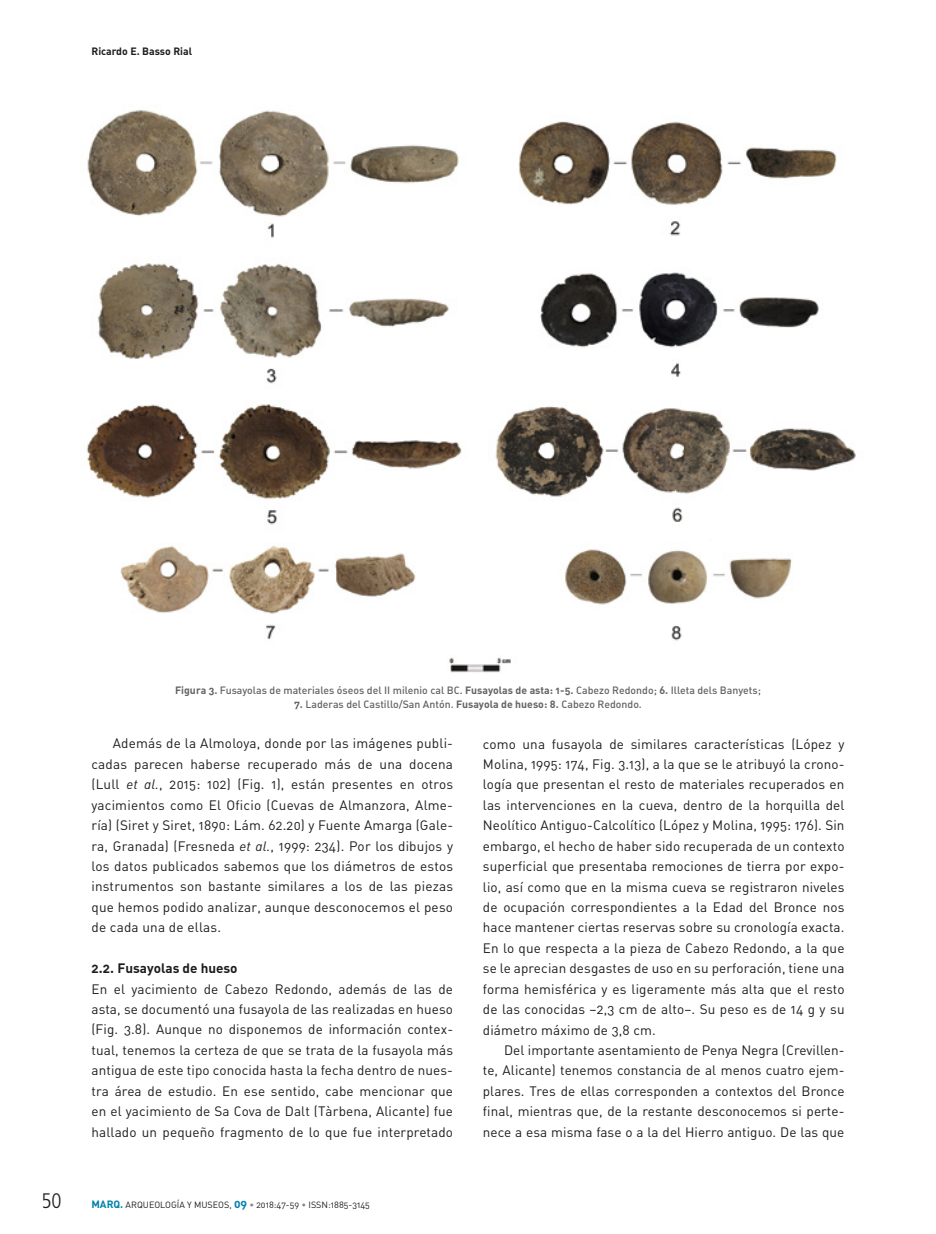
<style>
.page{position:relative;width:936px;height:1234px;background:#fff}
.page>*{position:absolute;margin:0;border:0;box-sizing:border-box;transform-origin:0 0}
.t1{font:300 condensed 21px "Frutiger LT Std";color:#1d1d1b}
.t2{font:13.5px/20.4px "DIN Regular Alternate";letter-spacing:.01em;color:#1d1d1b;text-align:justify}
.t3{font:13.5px "DIN Bold Alternate";color:#1d1d1b}
.t4{font:10.5px "DIN Medium Alternate";color:#646363}
.t5{font:10.5px "DIN Bold Alternate";color:#1d1d1b}
.t6{font:9px "DIN Regular Alternate";color:#1d1d1b}
.s1{font-family:"DIN Bold Alternate"}
.s2{font-family:"DIN Regular Italic Alt"}
.s3{font-family:"DIN Bold Alternate";font-size:10.5px;color:#0081ad}
.s4{font-family:"DIN Bold Alternate";font-size:12px;color:#0081ad}
.s5{color:#878787}
</style>
<div class="page">
<img style="left:86px;top:109px;width:770px;height:564px">
<p class="t5" style="left:91px;top:44px;width:102px">Ricardo E. Basso Rial</p>
<p class="t4" style="left:175px;top:683px;width:587px"><span class="s1">Figura 3.</span> Fusayolas de materiales óseos del II milenio cal BC. <span class="s1">Fusayolas de asta: 1-5.</span> Cabezo Redondo; <span class="s1">6.</span> Illeta dels Banyets;</p>
<p class="t4" style="left:294px;top:697px;width:349px"><span class="s1">7.</span> Laderas del Castillo/San Antón. <span class="s1">Fusayola de hueso: 8.</span> Cabezo Redondo.</p>
<p class="t2" style="left:91px;top:732px;width:363px;text-indent:21px">Además de la Almoloya, donde por las imágenes publi&shy;cadas parecen haberse recuperado más de una docena (Lull <span class="s2">et al.</span>, 2015: 102) (Fig. 1), están presentes en otros yacimientos como El Oficio (Cuevas de Almanzora, Alme&shy;ría) (Siret y Siret, 1890: Lám. 62.20) y Fuente Amarga (Gale&shy;ra, Granada) (Fresneda <span class="s2">et al.</span>, 1999: 234). Por los dibujos y los datos publicados sabemos que los diámetros de estos instrumentos son bastante similares a los de las piezas que hemos podido analizar, aunque desconocemos el peso de cada una de ellas.</p>
<p class="t3" style="left:91px;top:959px;width:148px">2.2. Fusayolas de hueso</p>
<p class="t2" style="left:91px;top:977px;width:363px">En el yacimiento de Cabezo Redondo, además de las de asta, se documentó una fusayola de las realizadas en hueso (Fig. 3.8). Aunque no disponemos de información contex&shy;tual, tenemos la certeza de que se trata de la fusayola más antigua de este tipo conocida hasta la fecha dentro de nues&shy;tra área de estudio. En ese sentido, cabe mencionar que en el yacimiento de Sa Cova de Dalt (Tàrbena, Alicante) fue hallado un pequeño fragmento de lo que fue interpretado</p>
<h1 class="t1" style="left:41px;top:1188px;width:22px">50</h1>
<p class="t6" style="left:91px;top:1198px;width:280px"><span class="s3">MARQ.</span> ARQUEOLOGÍA Y MUSEOS, <span class="s4">09</span> <span class="s5">•</span> 2018:47-59 <span class="s5">•</span> ISSN:1885-3145</p>
<p class="t2" style="left:483px;top:732px;width:363px">como una fusayola de similares características (López y Molina, 1995: 174, Fig. 3.13), a la que se le atribuyó la crono&shy;logía que presentan el resto de materiales recuperados en las intervenciones en la cueva, dentro de la horquilla del Neolítico Antiguo-Calcolítico (López y Molina, 1995: 176). Sin embargo, el hecho de haber sido recuperada de un contexto superficial que presentaba remociones de tierra por expo&shy;lio, así como que en la misma cueva se registraron niveles de ocupación correspondientes a la Edad del Bronce nos hace mantener ciertas reservas sobre su cronología exacta.<br>En lo que respecta a la pieza de Cabezo Redondo, a la que se le aprecian desgastes de uso en su perforación, tiene una forma hemisférica y es ligeramente más alta que el resto de las conocidas –2,3 cm de alto–. Su peso es de 14 g y su diámetro máximo de 3,8 cm.</p>
<p class="t2" style="left:483px;top:1039px;width:363px;text-indent:21px">Del importante asentamiento de Penya Negra (Crevillen&shy;te, Alicante) tenemos constancia de al menos cuatro ejem&shy;plares. Tres de ellas corresponden a contextos del Bronce final, mientras que, de la restante desconocemos si perte&shy;nece a esa misma fase o a la del Hierro antiguo. De las que</p>
</div>
